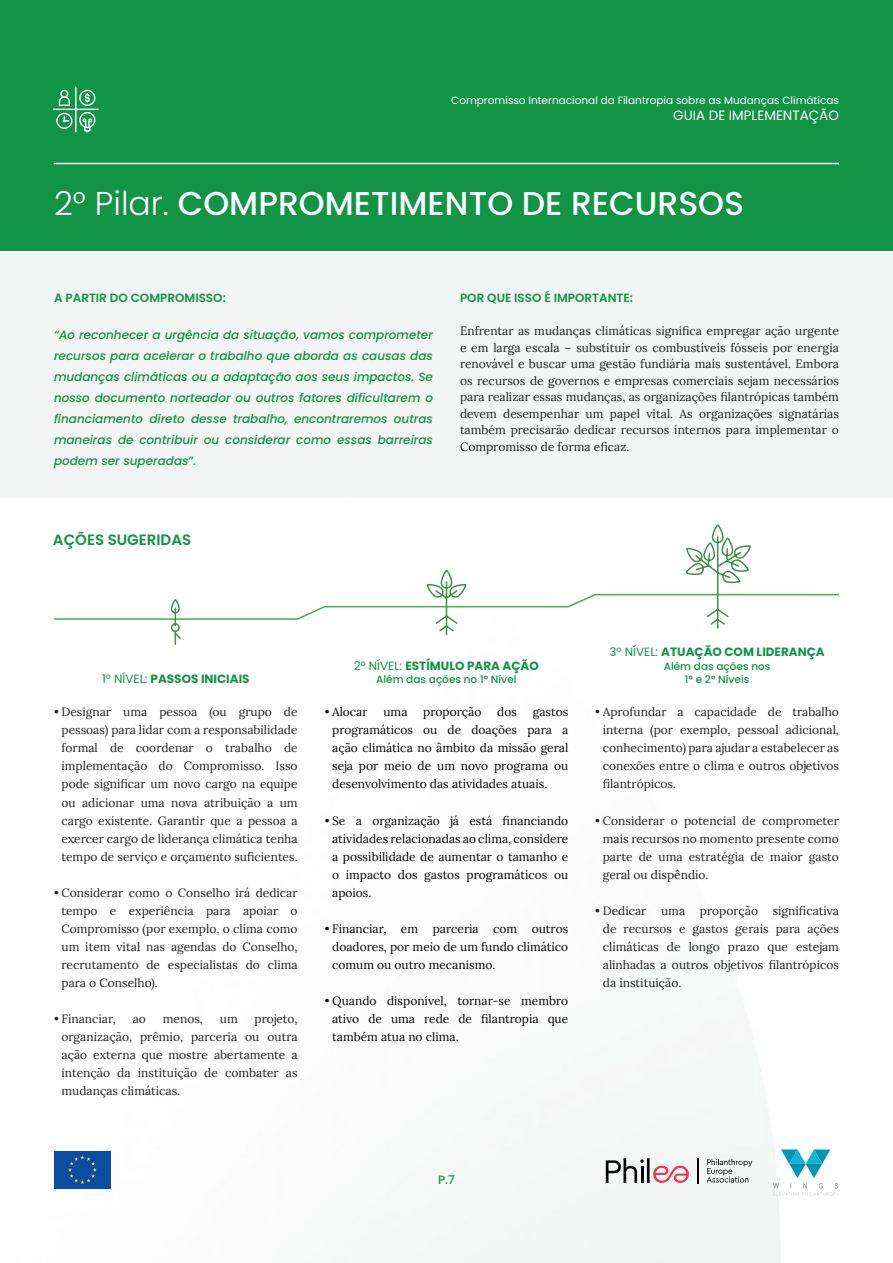
<style>
.page{position:relative;width:893px;height:1263px;background:#fff}
.page>*{position:absolute;margin:0;border:0;box-sizing:border-box;transform-origin:0 0}
.t1{font:500 33px "Poppins";color:#fff}
.t2{font:600 15px "Poppins";color:#119446}
.t3{font:13.5px "Poppins";color:#fff}
.t4{font:12px/18px "Lora";color:#231f20;text-align:justify}
.t5{font:12px/18px "Lora";color:#040503;text-align:justify}
.t6{font:italic 500 12px/21px "Poppins";color:#119446;text-align:justify}
.t7{font:700 12px "Poppins";color:#119446}
.t8{font:600 12px "Poppins";color:#119446}
.t9{font:500 12px "Poppins";color:#119446}
.t10{font:10.5px "Poppins";color:#fff}
.t11{font:500 10.5px "Poppins";color:#119446}
.s1{font-weight:300}
.s2{font-weight:400}
</style>
<div class="page">
<img style="left:0;top:497px;width:893px;height:766px">
<div style="left:0;top:0;width:893px;height:255px;background:#119446"></div>
<div style="left:0;top:251px;width:893px;height:246px;background:#f2f5f4"></div>
<svg style="left:53px;top:86px;width:46px;height:46px"></svg>
<hr style="left:54px;top:163px;width:785px;height:1px;background:#fff">
<div style="left:53px;top:1150px;width:59px;height:40px;background:#fff"></div>
<div style="left:54px;top:1151px;width:57px;height:38px;background:#0d4da1"></div>
<svg style="left:68px;top:1155px;width:29px;height:29px"></svg>
<svg style="left:707px;top:1159px;width:45px;height:23px"></svg>
<svg style="left:697px;top:1158px;width:1px;height:25px"></svg>
<svg style="left:606px;top:1158px;width:83px;height:25px"></svg>
<img style="left:773px;top:1183px;width:65px;height:5px">
<img style="left:785px;top:1192px;width:53px;height:4px">
<svg style="left:781px;top:1149px;width:49px;height:29px"></svg>
<svg style="left:52px;top:523px;width:788px;height:123px"></svg>
<p class="t10" style="left:451px;top:94px;width:389px">Compromisso Internacional da Filantropia sobre as Mudanças Climáticas</p>
<p class="t3" style="left:673px;top:108px;width:167px">GUIA DE IMPLEMENTAÇÃO</p>
<p class="t1" style="left:54px;top:184px;width:692px"><span class="s1">2° Pilar.</span> COMPROMETIMENTO DE RECURSOS</p>
<p class="t8" style="left:54px;top:291px;width:173px">A PARTIR DO COMPROMISSO:</p>
<p class="t6" style="left:54px;top:325px;width:380px">“Ao reconhecer a urgência da situação, vamos comprometer recursos para acelerar o trabalho que aborda as causas das mudanças climáticas ou a adaptação aos seus impactos. Se nosso documento norteador ou outros fatores dificultarem o financiamento direto desse trabalho, encontraremos outras maneiras de contribuir ou considerar como essas barreiras podem ser superadas”.</p>
<p class="t2" style="left:53px;top:531px;width:140px">AÇÕES SUGERIDAS</p>
<p class="t8" style="left:460px;top:291px;width:175px">POR QUE ISSO É IMPORTANTE:</p>
<p class="t4" style="left:460px;top:322px;width:380px;line-height:16.5px">Enfrentar as mudanças climáticas significa empregar ação urgente e em larga escala – substituir os combustíveis fósseis por energia renovável e buscar uma gestão fundiária mais sustentável. Embora os recursos de governos e empresas comerciais sejam necessários para realizar essas mudanças, as organizações filantrópicas também devem desempenhar um papel vital. As organizações signatárias também precisarão dedicar recursos internos para implementar o Compromisso de forma eficaz.</p>
<p class="t7" style="left:102px;top:672px;width:149px"><span class="s2">1° NÍVEL:</span> PASSOS INICIAIS</p>
<p class="t4" style="left:62px;top:702px;width:238px;text-indent:-8px">• Designar uma pessoa (ou grupo de pessoas) para lidar com a responsabilidade formal de coordenar o trabalho de implementação do Compromisso. Isso pode significar um novo cargo na equipe ou adicionar uma nova atribuição a um cargo existente. Garantir que a pessoa a exercer cargo de liderança climática tenha tempo de serviço e orçamento suficientes.</p>
<p class="t4" style="left:62px;top:882px;width:238px;text-indent:-8px">• Considerar como o Conselho irá dedicar tempo e experiência para apoiar o Compromisso (por exemplo, o clima como um item vital nas agendas do Conselho, recrutamento de especialistas do clima para o Conselho).</p>
<p class="t4" style="left:54px;top:1008px;width:63px">• Financiar,</p>
<p class="t4" style="left:133px;top:1008px;width:15px">ao</p>
<p class="t4" style="left:163px;top:1008px;width:42px">menos,</p>
<p class="t4" style="left:220px;top:1008px;width:19px">um</p>
<p class="t4" style="left:62px;top:1008px;width:238px;text-indent:193px">projeto, organização, prêmio, parceria ou outra ação externa que mostre abertamente a intenção da instituição de combater as mudanças climáticas.</p>
<p class="t7" style="left:354px;top:658px;width:187px"><span class="s2">2° NÍVEL:</span> ESTÍMULO PARA AÇÃO</p>
<p class="t11" style="left:376px;top:673px;width:142px">Além das ações no 1° Nível</p>
<p class="t5" style="left:325px;top:702px;width:45px">• Alocar</p>
<p class="t5" style="left:383px;top:702px;width:26px">uma</p>
<p class="t5" style="left:423px;top:702px;width:60px">proporção</p>
<p class="t5" style="left:497px;top:702px;width:21px">dos</p>
<p class="t5" style="left:332px;top:702px;width:238px;text-indent:201px">gastos programáticos ou de doações para a ação climática no âmbito da missão geral seja por meio de um novo programa ou desenvolvimento das atividades atuais.</p>
<p class="t5" style="left:332px;top:810px;width:238px;text-indent:-8px">• Se a organização já está financiando atividades relacionadas ao clima, considere a possibilidade de aumentar o tamanho e o impacto dos gastos programáticos ou apoios.</p>
<p class="t5" style="left:332px;top:918px;width:238px;text-indent:-8px">• Financiar, em parceria com outros doadores, por meio de um fundo climático comum ou outro mecanismo.</p>
<p class="t5" style="left:332px;top:990px;width:238px;text-indent:-8px">• Quando disponível, tornar-se membro ativo de uma rede de filantropia que também atua no clima.</p>
<p class="t7" style="left:609px;top:645px;width:217px"><span class="s2">3° NÍVEL:</span> ATUAÇÃO COM LIDERANÇA</p>
<p class="t11" style="left:664px;top:660px;width:108px">Além das ações nos</p>
<p class="t11" style="left:685px;top:673px;width:66px">1° e 2° Níveis</p>
<p class="t4" style="left:603px;top:702px;width:238px;text-indent:-8px">• Aprofundar a capacidade de trabalho interna (por exemplo, pessoal adicional, conhecimento) para ajudar a estabelecer as conexões entre o clima e outros objetivos filantrópicos.</p>
<p class="t4" style="left:603px;top:810px;width:238px;text-indent:-8px">• Considerar o potencial de comprometer mais recursos no momento presente como parte de uma estratégia de maior gasto geral ou dispêndio.</p>
<p class="t4" style="left:603px;top:900px;width:238px;text-indent:-8px">• Dedicar uma proporção significativa de recursos e gastos gerais para ações climáticas de longo prazo que estejam alinhadas a outros objetivos filantrópicos da instituição.</p>
<p class="t9" style="left:438px;top:1172px;width:18px">P.7</p>
</div>
